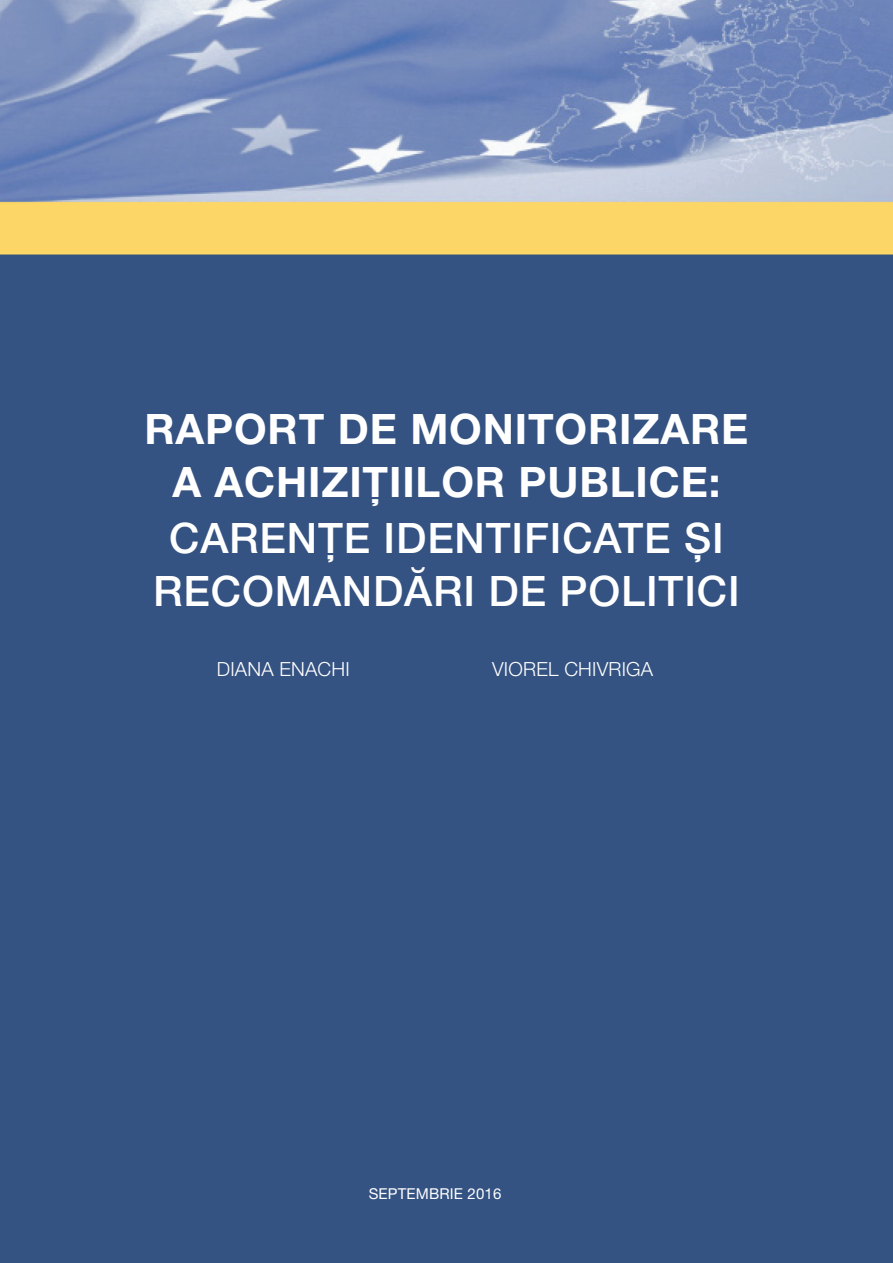
<style>
.page{position:relative;width:893px;height:1263px;background:#fff}
.page>*{position:absolute;margin:0;border:0;box-sizing:border-box;transform-origin:0 0}
.t1{font:500 42px/52.5px "Helvetica Neue LT Pro";letter-spacing:.02em;color:#fff;text-align:center}
.t2{font:700 42px/52.5px "Helvetica Neue LT Pro";letter-spacing:.02em;color:#fff;text-align:center}
.t3{font:300 19.5px "Helvetica Neue LT Pro";letter-spacing:.01em;color:#fff}
.t4{font:15px "Helvetica Neue LT Pro";letter-spacing:.01em;color:#fff}
</style>
<div class="page">
<img style="left:0;top:0;width:893px;height:1263px">
<p class="t2" style="left:144px;top:402px;width:605px">RAPORT DE MONITORIZARE<br>A ACHIZIȚIILOR PUBLICE:</p>
<p class="t1" style="left:153px;top:512px;width:588px">CARENȚE IDENTIFICATE ȘI<br>RECOMANDĂRI DE POLITICI</p>
<p class="t3" style="left:217px;top:657px;width:134px">DIANA ENACHI</p>
<p class="t3" style="left:492px;top:657px;width:162px">VIOREL CHIVRIGA</p>
<p class="t4" style="left:369px;top:1185px;width:134px">SEPTEMBRIE 2016</p>
</div>
